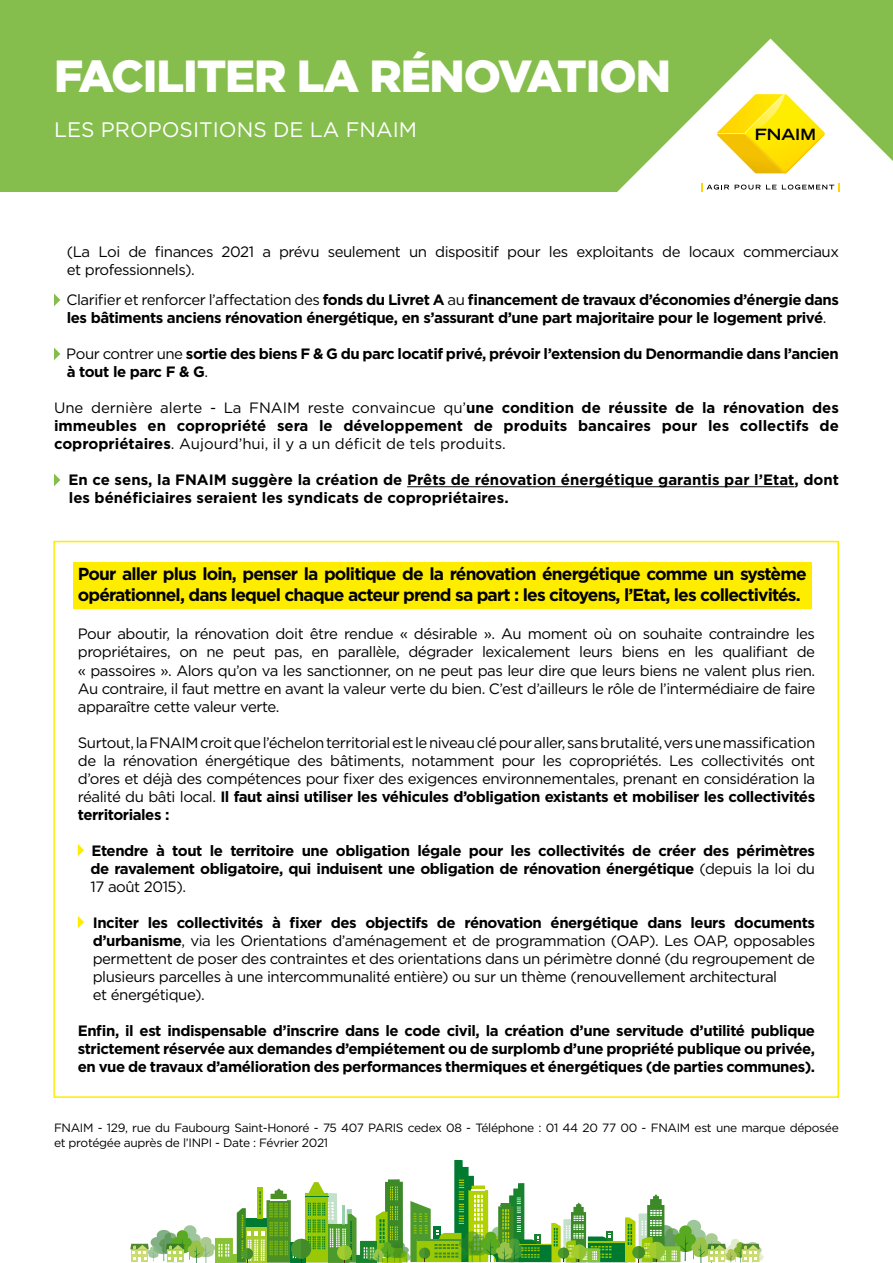
<style>
.page{position:relative;width:893px;height:1263px;background:#fff}
.page>*{position:absolute;margin:0;border:0;box-sizing:border-box;transform-origin:0 0}
.t1{font:900 45px "Gotham";letter-spacing:-.025em;color:#fff}
.t2{font:21px "Gotham";color:#fff}
.t3{font:700 17.4px/21px "Gotham";letter-spacing:-.05em;color:#000}
.t4{font:700 expanded 15.45px "Trade Gothic LH";color:#000}
.t5{font:15px/18px "Gotham";letter-spacing:-.03em;color:#000}
.t6{font:700 15px/18px "Gotham";letter-spacing:-.03em;color:#000;text-align:justify}
.t7{font:700 15px/18px "Gotham";color:#000}
.t8{font:12px/15.6px "Gotham";letter-spacing:-.025em;color:#000}
.s1{font-weight:400}
.s2{font-weight:700}
</style>
<div class="page">
<div style="left:0;top:0;width:893px;height:191px;background:#85be4c"></div>
<svg style="left:722px;top:1238px;width:42px;height:25px"></svg>
<svg style="left:130px;top:1225px;width:85px;height:38px"></svg>
<svg style="left:215px;top:1160px;width:507px;height:103px"></svg>
<svg style="left:257px;top:1187px;width:6px;height:32px"></svg>
<svg style="left:590px;top:39px;width:303px;height:153px"></svg>
<svg style="left:701px;top:183px;width:28px;height:8px"></svg>
<svg style="left:735px;top:183px;width:105px;height:8px"></svg>
<svg style="left:717px;top:94px;width:108px;height:79px;background:#fde85d"></svg>
<hr style="left:407px;top:486px;width:387px;height:1px;background:#000">
<svg style="left:54px;top:294px;width:6px;height:12px"></svg>
<svg style="left:54px;top:348px;width:6px;height:12px"></svg>
<svg style="left:54px;top:474px;width:6px;height:12px"></svg>
<svg style="left:78px;top:844px;width:6px;height:12px"></svg>
<svg style="left:78px;top:916px;width:6px;height:12px"></svg>
<div style="left:74px;top:562px;width:738px;height:47px;background:#ffed00"></div>
<h1 class="t1" style="left:54px;top:45px;width:618px">FACILITER LA RÉNOVATION</h1>
<h2 class="t2" style="left:54px;top:117px;width:365px">LES PROPOSITIONS DE LA FNAIM</h2>
<p class="t4" style="left:755px;top:124px;width:63px">FNAIM</p>
<p class="t5" style="left:67px;top:243px;width:774px">(La Loi de finances 2021 a prévu seulement un dispositif pour les exploitants de locaux commerciaux et professionnels).</p>
<p class="t6" style="left:66px;top:291px;width:774px"><span class="s1">Clarifier et renforcer l’affectation des</span> fonds du Livret A <span class="s1">au</span> financement de travaux d’économies d’énergie dans les bâtiments anciens rénovation énergétique, en s’assurant d’une part majoritaire pour le logement privé<span class="s1">.</span></p>
<p class="t6" style="left:66px;top:345px;width:774px"><span class="s1">Pour contrer une</span> sortie des biens F &amp; G du parc locatif privé, prévoir l’extension du Denormandie dans l’ancien à tout le parc F &amp; G<span class="s1">.</span></p>
<p class="t6" style="left:54px;top:399px;width:786px"><span class="s1">Une dernière alerte - La FNAIM reste convaincue qu’</span>une condition de réussite de la rénovation des immeubles en copropriété sera le développement de produits bancaires pour les collectifs de copropriétaires<span class="s1">. Aujourd’hui, il y a un déficit de tels produits.</span></p>
<p class="t7" style="left:68px;top:471px;width:772px">En ce sens, la FNAIM suggère la création de Prêts de rénovation énergétique garantis par l’Etat, dont les bénéficiaires seraient les syndicats de copropriétaires.</p>
<p class="t3" style="left:78px;top:564px;width:730px">Pour aller plus loin, penser la politique de la rénovation énergétique comme un système opérationnel, dans lequel chaque acteur prend sa part : les citoyens, l’Etat, les collectivités.</p>
<p class="t5" style="left:78px;top:625px;width:739px;text-align:justify">Pour aboutir, la rénovation doit être rendue « désirable ». Au moment où on souhaite contraindre les propriétaires, on ne peut pas, en parallèle, dégrader lexicalement leurs biens en les qualifiant de « passoires ». Alors qu’on va les sanctionner, on ne peut pas leur dire que leurs biens ne valent plus rien.<br>Au contraire, il faut mettre en avant la valeur verte du bien. C’est d’ailleurs le rôle de l’intermédiaire de faire apparaître cette valeur verte.</p>
<p class="t5" style="left:78px;top:733px;width:739px;text-align:justify">Surtout, la FNAIM croit que l’échelon territorial est le niveau clé pour aller, sans brutalité, vers une massification de la rénovation énergétique des bâtiments, notamment pour les copropriétés. Les collectivités ont d’ores et déjà des compétences pour fixer des exigences environnementales, prenant en considération la réalité du bâti local. <span class="s2">Il faut ainsi utiliser les véhicules d’obligation existants et mobiliser les collectivités territoriales :</span></p>
<p class="t6" style="left:91px;top:841px;width:726px">Etendre à tout le territoire une obligation légale pour les collectivités de créer des périmètres de ravalement obligatoire, qui induisent une obligation de rénovation énergétique <span class="s1">(depuis la loi du 17 août 2015).</span></p>
<p class="t5" style="left:93px;top:913px;width:724px"><span class="s2">Inciter les collectivités à fixer des objectifs de rénovation énergétique dans leurs documents d’urbanisme</span>, via les Orientations d’aménagement et de programmation (OAP). Les OAP, opposables permettent de poser des contraintes et des orientations dans un périmètre donné (du regroupement de plusieurs parcelles à une intercommunalité entière) ou sur un thème (renouvellement architectural<br>et énergétique).</p>
<p class="t6" style="left:78px;top:1021px;width:739px">Enfin, il est indispensable d’inscrire dans le code civil, la création d’une servitude d’utilité publique strictement réservée aux demandes d’empiétement ou de surplomb d’une propriété publique ou privée, en vue de travaux d’amélioration des performances thermiques et énergétiques (de parties communes).</p>
<p class="t8" style="left:54px;top:1119px;width:786px">FNAIM - 129, rue du Faubourg Saint-Honoré - 75 407 PARIS cedex 08 - Téléphone : 01 44 20 77 00 - FNAIM est une marque déposée et protégée auprès de l’INPI - Date : Février 2021</p>
</div>
